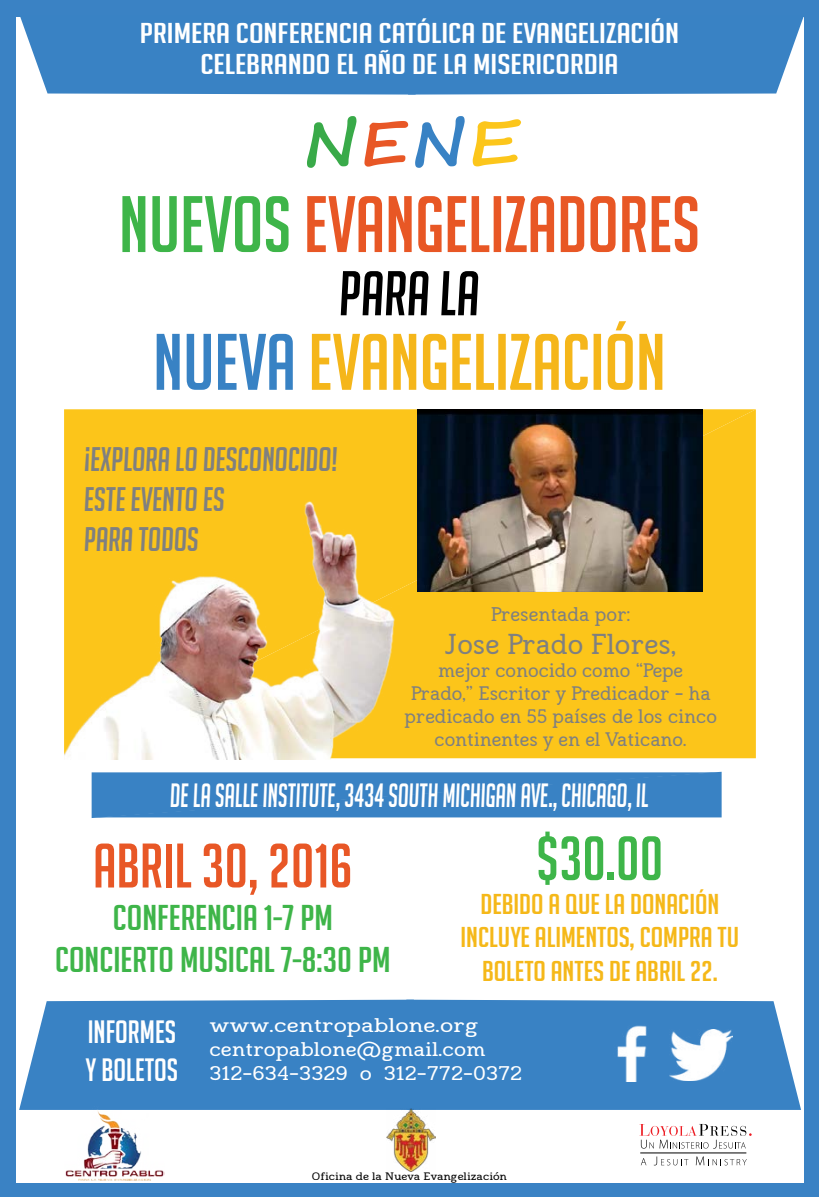
<style>
.page{position:relative;width:819px;height:1197px;background:#3a82c4}
.page>*{position:absolute;margin:0;border:0;box-sizing:border-box;transform-origin:0 0}
.t1{font:700 63px "Segoe Script";color:#39aa49;scale:1.1 1}
.t2{font:61.25px "Big Noodle Titling";color:#e85726}
.t3{font:61.25px "Big Noodle Titling";color:#3eb549}
.t4{font:35px/42px "Big Noodle Titling";color:#3eb549;text-align:center;scale:1.1 1}
.t5{font:italic 33.25px/39.9px "Big Noodle Titling";color:#7f8080}
.t6{font:italic 32.81px "Big Noodle Titling";color:#fff;scale:.83 1}
.t7{font:31.5px/37.8px "Big Noodle Titling";color:#fff}
.t8{font:28px/31px "Big Noodle Titling";color:#fff;text-align:center;scale:1.3 1}
.t9{font:28px/33.6px "Big Noodle Titling";color:#f5b819;text-align:center;scale:1.1 1}
.t10{font:28px "Frontenac";color:#7f8080}
.t11{font:19.25px/24px "Frontenac";color:#fff;scale:1.26 1}
.t12{font:19.25px "Frontenac";color:#7f8080}
.t13{font:19.07px/22.8px "Frontenac";color:#7f8080;text-align:center}
.t14{font:10.5px "Frontenac";color:#000;scale:1.15 1}
.s1{color:#e85726}
.s2{color:#3882c4}
.s3{color:#fcc61b}
</style>
<div class="page">
<div style="left:16px;top:17px;width:788px;height:1166px;background:#fff"></div>
<div style="left:92px;top:772px;width:630px;height:46px;background:#3982c4"></div>
<div style="left:20px;top:17px;width:784px;height:78px;background:#3982c4"></div>
<div style="left:414px;top:1000px;width:387px;height:110px;background:#3982c4"></div>
<div style="left:19px;top:1000px;width:395px;height:110px;background:#3982c4"></div>
<div style="left:64px;top:409px;width:692px;height:349px;background:#fcc51a"></div>
<img style="left:64px;top:501px;width:345px;height:258px">
<img style="left:417px;top:410px;width:286px;height:182px">
<img style="left:386px;top:1109px;width:50px;height:63px">
<svg style="left:639px;top:1124px;width:113px;height:25px"></svg>
<hr style="left:640px;top:1153px;width:106px;height:1px;background:#000">
<svg style="left:641px;top:1158px;width:5px;height:7px"></svg>
<svg style="left:654px;top:1157px;width:34px;height:8px"></svg>
<svg style="left:696px;top:1157px;width:51px;height:8px"></svg>
<svg style="left:307px;top:196px;width:390px;height:56px"></svg>
<svg style="left:122px;top:196px;width:167px;height:56px"></svg>
<svg style="left:312px;top:321px;width:350px;height:69px"></svg>
<svg style="left:157px;top:334px;width:136px;height:56px"></svg>
<svg style="left:341px;top:271px;width:137px;height:44px"></svg>
<img style="left:670px;top:1029px;width:63px;height:51px">
<img style="left:593px;top:1016px;width:63px;height:66px">
<img style="left:65px;top:1107px;width:100px;height:74px">
<h3 class="t8" style="left:140px;top:18px;width:416px">PRIMERA CONFERENCIA CATÓLICA DE EVANGELIZACIÓN<br>CELEBRANDO EL AÑO DE LA MISERICORDIA</h3>
<h1 class="t1" style="left:301px;top:92px;width:200px">N<span class="s1">E</span><span class="s2">N</span><span class="s3">E</span></h1>
<h3 class="t5" style="left:84px;top:439px;width:255px">¡EXPLORA LO DESCONOCIDO!<br>ESTE EVENTO ES<br>PARA TODOS</h3>
<p class="t12" style="left:491px;top:597px;width:141px">Presentada por:</p>
<h3 class="t10" style="left:445px;top:619px;width:233px">Jose Prado Flores,</h3>
<p class="t13" style="left:404px;top:657px;width:314px">mejor conocido como “Pepe<br>Prado,” Escritor y Predicador - ha predicado en 55 países de los cinco continentes y en el Vaticano.</p>
<h3 class="t6" style="left:170px;top:777px;width:578px">DE LA SALLE INSTITUTE, 3434 SOUTH MICHIGAN AVE., CHICAGO, IL</h3>
<h2 class="t2" style="left:93px;top:833px;width:261px">ABRIL 30, 2016</h2>
<h3 class="t4" style="left:55px;top:896px;width:307px">CONFERENCIA 1-7 PM<br>CONCIERTO MUSICAL 7-8:30 PM</h3>
<h2 class="t3" style="left:536px;top:825px;width:128px">$30.00</h2>
<h3 class="t9" style="left:461px;top:887px;width:255px">DEBIDO A QUE LA DONACIÓN<br>INCLUYE ALIMENTOS, COMPRA TU<br>BOLETO ANTES DE ABRIL 22.</h3>
<h3 class="t7" style="left:86px;top:1013px;width:94px">INFORMES<br>Y BOLETOS</h3>
<p class="t11" style="left:209px;top:1011px;width:250px">www.centropablone.org centropablone@gmail.com<br>312-634-3329 o 312-772-0372</p>
<p class="t14" style="left:312px;top:1167px;width:171px">Oficina de la Nueva Evangelización</p>
</div>
